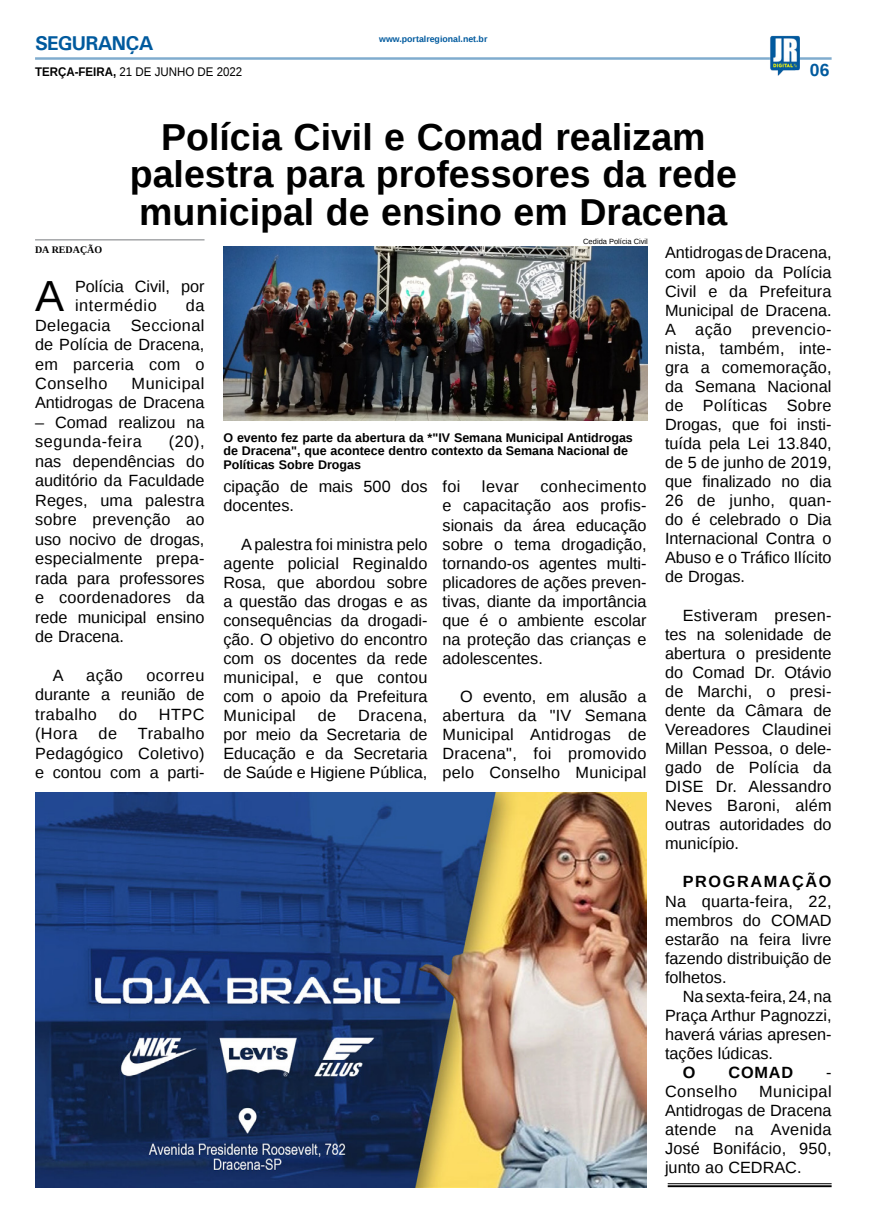
<style>
.page{position:relative;width:869px;height:1223px;background:#fff}
.page>*{position:absolute;margin:0;border:0;box-sizing:border-box;transform-origin:0 0}
.MATÉRIA{font:43.5px "Liberation Sans";color:#000}
.TÍTULO{font:700 37.5px/37.5px "Liberation Sans";color:#000}
.TITULO_PG{font:700 20px "Univers";letter-spacing:-.04em;color:#005a9e}
.TÍTULO-2{font:700 17.5px "Liberation Sans";color:#005a9e}
.MATÉRIA-2{font:16.25px/19px "Liberation Sans";color:#000;text-align:justify}
.MATÉRIA-3{font:16.25px "Liberation Sans";letter-spacing:.03em;color:#000}
.MATÉRIA-4{font:700 16.25px "Liberation Sans";letter-spacing:.045em;color:#000}
.LEGENDA{font:700 12.5px/13.8px "Liberation Sans";color:#000}
.DATA_PG{font:12.5px "Liberation Sans";color:#000;scale:.92 1}
.CRÉDITO_NOME{font:700 10px "Liberation Serif";color:#000}
.DATA_PG-2{font:700 8.75px "Liberation Sans";color:#005a9e}
.CRÉDITO_FOTO{font:7.5px "Liberation Sans";color:#000}
.s1{font-weight:700}
</style>
<div class="page">
<hr style="left:35px;top:57px;width:796px;height:3px;background:#005a9e">
<img style="left:769px;top:36px;width:30px;height:40px">
<img style="left:35px;top:792px;width:611px;height:395px">
<hr style="left:667px;top:1183px;width:164px;height:1px;background:#000">
<hr style="left:667px;top:1185px;width:164px;height:2px;background:#000">
<img style="left:223px;top:247px;width:424px;height:174px">
<hr style="left:35px;top:239px;width:169px;height:1px;background:#939598">
<p class="TITULO_PG" style="left:35px;top:31px;width:120px">SEGURANÇA</p>
<p class="DATA_PG" style="left:35px;top:65px;width:227px"><span class="s1">TERÇA-FEIRA,</span> 21 DE JUNHO DE 2022</p>
<p class="DATA_PG-2" style="left:379px;top:33px;width:110px">www.portalregional.net.br</p>
<p class="TÍTULO" style="left:161px;top:117px;width:545px">Polícia Civil e Comad realizam</p>
<p class="TÍTULO" style="left:130px;top:155px;width:608px">palestra para professores da rede municipal de ensino em Dracena</p>
<p class="TÍTULO-2" style="left:809px;top:58px;width:21px">06</p>
<p class="CRÉDITO_NOME" style="left:35px;top:243px;width:69px">DA REDAÇÃO</p>
<p class="MATÉRIA" style="left:35px;top:271px;width:31px">A</p>
<p class="MATÉRIA-2" style="left:75px;top:278px;width:131px">Polícia Civil, por intermédio</p>
<p class="MATÉRIA-2" style="left:35px;top:296px;width:171px;line-height:19.5px;text-indent:151px">da Delegacia Seccional de Polícia de Dracena, em parceria com o Conselho</p>
<p class="MATÉRIA-2" style="left:35px;top:374px;width:171px;line-height:19.5px;text-align:right">Municipal<br>Antidrogas de Dracena</p>
<p class="MATÉRIA-2" style="left:35px;top:413px;width:171px;line-height:19.5px">– Comad realizou na segunda-feira</p>
<p class="MATÉRIA-2" style="left:35px;top:432px;width:171px;line-height:19.5px;text-indent:134px">(20), nas dependências do auditório da Faculdade Reges, uma palestra sobre prevenção ao uso nocivo de drogas, especialmente prepa&shy;rada para professores e coordenadores da rede municipal ensino de Dracena.</p>
<p class="MATÉRIA-2" style="left:53px;top:666px;width:12px">A</p>
<p class="MATÉRIA-2" style="left:86px;top:666px;width:38px">ação</p>
<p class="MATÉRIA-2" style="left:35px;top:666px;width:171px;line-height:19.5px;text-indent:111px">ocorreu durante a reunião de trabalho</p>
<p class="MATÉRIA-2" style="left:119px;top:705px;width:20px">do</p>
<p class="MATÉRIA-2" style="left:159px;top:705px;width:47px">HTPC</p>
<p class="MATÉRIA-2" style="left:35px;top:724px;width:171px;line-height:19.5px;text-indent:103px">Trabalho Pedagógico Coletivo) e contou com a parti-</p>
<p class="MATÉRIA-2" style="left:35px;top:725px;width:44px">(Hora</p>
<p class="MATÉRIA-2" style="left:98px;top:725px;width:20px">de</p>
<p class="CRÉDITO_FOTO" style="left:583px;top:237px;width:66px">Cedida Polícia Civil</p>
<p class="LEGENDA" style="left:223px;top:430px;width:411px">O evento fez parte da abertura da *"IV Semana Municipal Antidrogas de Dracena", que acontece dentro contexto da Semana Nacional de<br>Políticas Sobre Drogas</p>
<p class="MATÉRIA-2" style="left:223px;top:478px;width:205px">cipação de mais 500 dos docentes.</p>
<p class="MATÉRIA-2" style="left:223px;top:535px;width:205px;text-indent:18px">A palestra foi ministra pelo agente policial Reginaldo Rosa, que abordou sobre a questão das drogas e as consequências da drogadi&shy;ção. O objetivo do encontro com os docentes da rede municipal, e que contou com o apoio da Prefeitura Municipal</p>
<p class="MATÉRIA-2" style="left:317px;top:706px;width:20px">de</p>
<p class="MATÉRIA-2" style="left:223px;top:706px;width:205px;text-indent:135px">Dracena, por meio da Secretaria de Educação e da Secretaria de Saúde e Higiene Pública,</p>
<p class="MATÉRIA-2" style="left:442px;top:478px;width:20px">foi</p>
<p class="MATÉRIA-2" style="left:481px;top:478px;width:38px">levar</p>
<p class="MATÉRIA-2" style="left:442px;top:478px;width:205px;text-indent:98px">conhecimento e capacitação aos profis&shy;sionais da área educação sobre o tema drogadição, tornando-os agentes multi&shy;plicadores de ações preven&shy;tivas, diante da importância que é o ambiente escolar na proteção das crianças e adolescentes.</p>
<p class="MATÉRIA-2" style="left:442px;top:687px;width:205px;text-indent:18px">O evento, em alusão a abertura da "IV Semana Municipal Antidrogas de Dracena", foi promovido pelo Conselho Municipal</p>
<p class="MATÉRIA-2" style="left:664px;top:244px;width:168px">Antidrogas de Dracena, com apoio da Polícia Civil e da Prefeitura Municipal de Dracena.<br>A ação prevencio&shy;nista, também, inte&shy;gra a comemoração, da Semana Nacional de Políticas Sobre Drogas, que foi insti&shy;tuída pela Lei 13.840, de 5 de junho de 2019, que finalizado no dia 26 de junho, quan&shy;do é celebrado o Dia Internacional Contra o Abuso e o Tráfico Ilícito de Drogas.</p>
<p class="MATÉRIA-2" style="left:664px;top:606px;width:168px;text-indent:18px">Estiveram presen&shy;tes na solenidade de abertura o presidente do Comad Dr. Otávio de Marchi, o presi&shy;dente da Câmara de Vereadores Claudinei Millan Pessoa, o dele&shy;gado de Polícia da DISE Dr. Alessandro Neves Baroni, além outras autoridades do município.</p>
<p class="MATÉRIA-2" style="left:664px;top:873px;width:168px;text-indent:18px"><span class="s1">PROGRAMAÇÃO </span>Na quarta-feira, 22, membros do COMAD estarão na feira livre fazendo distribuição de folhetos.</p>
<p class="MATÉRIA-2" style="left:664px;top:987px;width:168px;text-indent:18px">Na sexta-feira, 24, na Praça Arthur Pagnozzi, haverá várias apresen&shy;tações lúdicas.</p>
<p class="MATÉRIA-4" style="left:682px;top:1061px;width:14px">O</p>
<p class="MATÉRIA-4" style="left:728px;top:1061px;width:66px">COMAD</p>
<p class="MATÉRIA-2" style="left:825px;top:1063px;width:7px">-</p>
<p class="MATÉRIA-3" style="left:664px;top:1082px;width:73px">Conselho</p>
<p class="MATÉRIA-2" style="left:664px;top:1082px;width:168px;text-indent:94px">Municipal Antidrogas de Dracena atende na Avenida José Bonifácio, 950, junto ao CEDRAC.</p>
</div>
